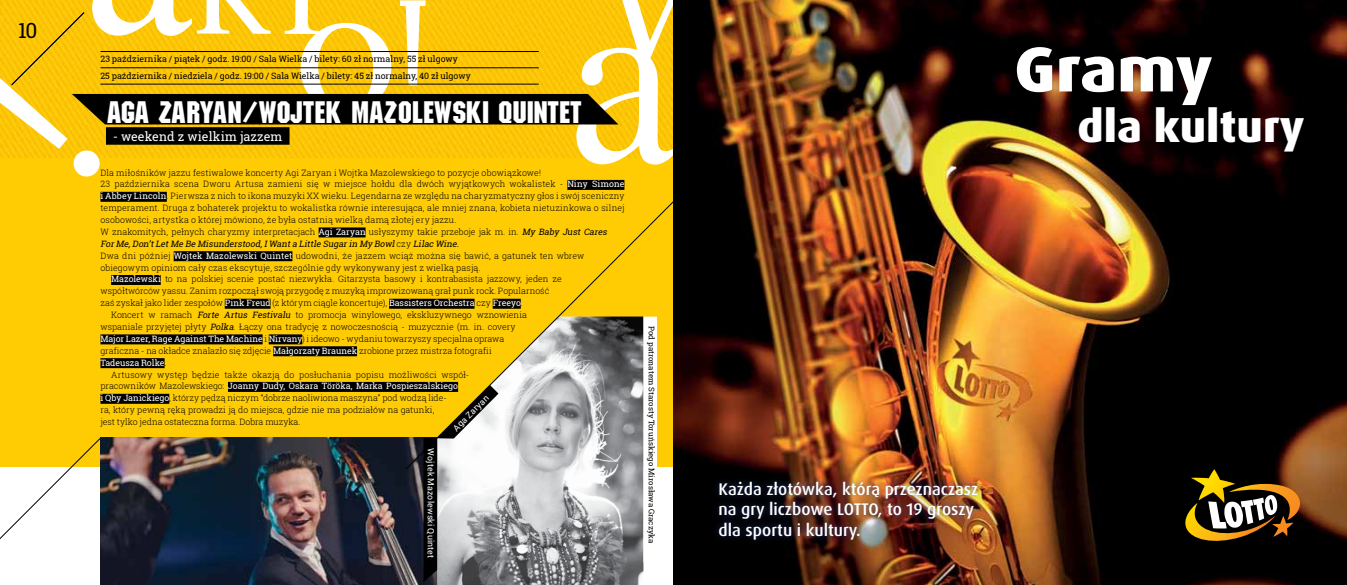
<style>
.page{position:relative;width:1347px;height:585px;background:#fff}
.page>*{position:absolute;margin:0;border:0;box-sizing:border-box;transform-origin:0 0}
.t1{font:800 63.38px "Dax Pro";letter-spacing:-.005em;color:#fff;scale:1.05 1}
.t2{font:800 44.25px "Dax Pro";color:#fff}
.t3{font:30.25px "Motor";color:#fff}
.t4{font:20.88px "Roboto Slab";color:#000}
.t5{font:500 16.88px/20.2px "Dax Pro";color:#fff}
.t6{font:12.5px "Roboto Slab";letter-spacing:.005em;color:#fff}
.t7{font:300 8.75px "Roboto Slab";letter-spacing:.005em;color:#000}
.t8{font:8.75px/16.2px "Roboto Slab";letter-spacing:.005em;color:#000}
.t9{font:8.75px "Roboto Slab";color:#fff}
.t10{font:italic 8.75px "Roboto Slab";color:#000}
.t11{font:8.75px "Roboto";letter-spacing:.02em;color:#fff}
.t12{font:7.75px "Roboto Slab";letter-spacing:.005em;color:#000}
.s1{font-weight:400;color:#fff}
.s2{font-weight:400;font-style:italic}
.s3{font-weight:300;font-style:normal}
.s4{font-weight:300;color:#000}
</style>
<div class="page">
<div style="left:0;top:0;width:687px;height:467px;background:#ffcb03"></div>
<img style="left:0;top:0;width:576px;height:12px">
<svg style="left:0;top:438px;width:100px;height:102px"></svg>
<img style="left:100px;top:437px;width:337px;height:148px">
<svg style="left:92px;top:0;width:333px;height:12px"></svg>
<svg style="left:576px;top:0;width:97px;height:190px"></svg>
<div style="left:567px;top:180px;width:57px;height:10px;background:#000"></div>
<div style="left:100px;top:192px;width:67px;height:10px;background:#000"></div>
<div style="left:318px;top:227px;width:47px;height:10px;background:#000"></div>
<div style="left:174px;top:251px;width:118px;height:10px;background:#000"></div>
<div style="left:111px;top:275px;width:50px;height:10px;background:#000"></div>
<div style="left:225px;top:299px;width:45px;height:10px;background:#000"></div>
<div style="left:389px;top:299px;width:85px;height:10px;background:#000"></div>
<div style="left:100px;top:334px;width:163px;height:10px;background:#000"></div>
<div style="left:269px;top:334px;width:33px;height:10px;background:#000"></div>
<div style="left:273px;top:346px;width:84px;height:10px;background:#000"></div>
<div style="left:100px;top:358px;width:65px;height:10px;background:#000"></div>
<div style="left:228px;top:382px;width:230px;height:10px;background:#000"></div>
<div style="left:100px;top:394px;width:69px;height:10px;background:#000"></div>
<img style="left:437px;top:470px;width:206px;height:115px">
<img style="left:673px;top:0;width:673px;height:585px">
<div style="left:712px;top:474px;width:272px;height:72px;background:#25408f;opacity:.75"></div>
<svg style="left:1183px;top:469px;width:122px;height:76px;background:#5d4923"></svg>
<svg style="left:405px;top:201px;width:269px;height:269px"></svg>
<svg style="left:0;top:12px;width:618px;height:165px"></svg>
<svg style="left:643px;top:316px;width:14px;height:246px"></svg>
<svg style="left:423px;top:385px;width:75px;height:197px"></svg>
<h3 class="t4" style="left:18px;top:16px;width:21px">10</h3>
<p class="t8" style="left:100px;top:51px;width:372px">23 października / piątek / godz. 19:00 / Sala Wielka / bilety: 60 zł normalny, 55 zł ulgowy<br>25 października / niedziela / godz. 19:00 / Sala Wielka / bilety: 45 zł normalny, 40 zł ulgowy</p>
<h3 class="t3" style="left:108px;top:94px;width:475px">AGA ZARYAN/WOJTEK MAZOLEWSKI QUINTET</h3>
<h3 class="t6" style="left:113px;top:128px;width:171px">- weekend z wielkim jazzem</h3>
<p class="t7" style="left:100px;top:166px;width:442px">Dla miłośników jazzu festiwalowe koncerty Agi Zaryan i Wojtka Mazolewskiego to pozycje obowiązkowe!</p>
<p class="t7" style="left:100px;top:178px;width:525px">23 października scena Dworu Artusa zamieni się w miejsce hołdu dla dwóch wyjątkowych wokalistek - <span class="s1">Niny Simone</span></p>
<p class="t7" style="left:100px;top:190px;width:525px"><span class="s1">i Abbey Lincoln</span>. Pierwsza z nich to ikona muzyki XX wieku. Legendarna ze względu na charyzmatyczny głos i swój sceniczny</p>
<p class="t7" style="left:100px;top:202px;width:525px">temperament. Druga z bohaterek projektu to wokalistka równie interesująca, ale mniej znana, kobieta nietuzinkowa o silnej</p>
<p class="t7" style="left:100px;top:214px;width:357px">osobowości, artystka o której mówiono, że była ostatnią wielką damą złotej ery jazzu.</p>
<p class="t7" style="left:100px;top:226px;width:510px">W znakomitych, pełnych charyzmy interpretacjach <span class="s1">Agi Zaryan</span> usłyszymy takie przeboje jak m. in. <span class="s2">My Baby Just Cares</span></p>
<p class="t10" style="left:100px;top:238px;width:362px">ForMe,Don’tLetMe Be Misunderstood, IWanta Little Sugarin My Bowl<span class="s3">c z y</span> Lilac Wine.</p>
<p class="t7" style="left:100px;top:249px;width:485px">Dwa dni później <span class="s1">Wojtek Mazolewski Quintet</span> udowodni, że jazzem wciąż można się bawić, a gatunek ten wbrew</p>
<p class="t7" style="left:100px;top:261px;width:382px">obiegowym opiniom cały czas ekscytuje, szczególnie gdy wykonywany jest z wielką pasją.</p>
<p class="t7" style="left:111px;top:273px;width:452px"><span class="s1">Mazolewski</span> to na polskiej scenie postać niezwykła. Gitarzysta basowy i kontrabasista jazzowy, jeden ze</p>
<p class="t7" style="left:100px;top:285px;width:450px">współtwórców yassu. Zanim rozpoczął swoją przygodę z muzyką improwizowaną grał punk rock. Popularność</p>
<p class="t7" style="left:100px;top:297px;width:424px">zaś zyskał jako lider zespołów <span class="s1">Pink Freud</span> (z którym ciągle koncertuje), <span class="s1">Bassisters Orchestra</span> czy <span class="s1">Freeyo</span>.</p>
<p class="t7" style="left:111px;top:309px;width:417px">Koncert w ramach <span class="s2">Forte Artus Festivalu</span> to promocja winylowego, ekskluzywnego wznowienia</p>
<p class="t7" style="left:100px;top:321px;width:416px">wspaniale przyjętej płyty <span class="s2">Polka</span>. Łączy ona tradycję z nowoczesnością - muzycznie (m. in. covery</p>
<p class="t7" style="left:100px;top:333px;width:405px"><span class="s1">Major Lazer, Rage Against The Machine</span> i <span class="s1">Nirvany</span>) i ideowo - wydaniu towarzyszy specjalna oprawa</p>
<p class="t7" style="left:100px;top:344px;width:393px">graficzna - na okładce znalazło się zdjęcie <span class="s1">Małgorzaty Braunek</span> zrobione przez mistrza fotografii</p>
<p class="t9" style="left:100px;top:356px;width:68px">Tadeusza Rolke<span class="s4">.</span></p>
<p class="t7" style="left:111px;top:368px;width:360px">Artusowy występ będzie także okazją do posłuchania popisu możliwości współ-</p>
<p class="t9" style="left:100px;top:380px;width:359px"><span class="s4">pracowników Mazolewskiego:</span> Joanny Dudy, Oskara Töröka, Marka Pospieszalskiego</p>
<p class="t7" style="left:100px;top:392px;width:348px"><span class="s1">i Qby Janickiego</span>, którzy pędzą niczym “dobrze naoliwiona maszyna” pod wodzą lide-</p>
<p class="t7" style="left:100px;top:404px;width:335px">ra, który pewną ręką prowadzi ją do miejsca, gdzie nie ma podziałów na gatunki,</p>
<p class="t7" style="left:100px;top:416px;width:202px">jest tylko jedna ostateczna forma. Dobra muzyka.</p>
<p class="t11" style="left:450px;top:425px;width:48px;rotate:-45deg">Aga Zaryan</p>
<p class="t11" style="left:437px;top:448px;width:111px;rotate:90deg">Wojtek Mazolewski Quintet</p>
<p class="t12" style="left:657px;top:326px;width:219px;rotate:90deg">Pod patronatem Starosty Toruńskiego Mirosława Graczyka</p>
<h1 class="t1" style="left:1014px;top:28px;width:190px">Gramy</h1>
<h2 class="t2" style="left:1077px;top:98px;width:228px">dla kultury</h2>
<h3 class="t5" style="left:718px;top:479px;width:261px">Kazda złotówka, która przeznaczasz na gry liczbowe LOTTO, to 19 groszy dla sportu i kultury.</h3>
<h3 class="t5" style="left:738px;top:468px;width:6px">.</h3>
<h3 class="t5" style="left:874px;top:478px;width:6px">˛</h3>
</div>
